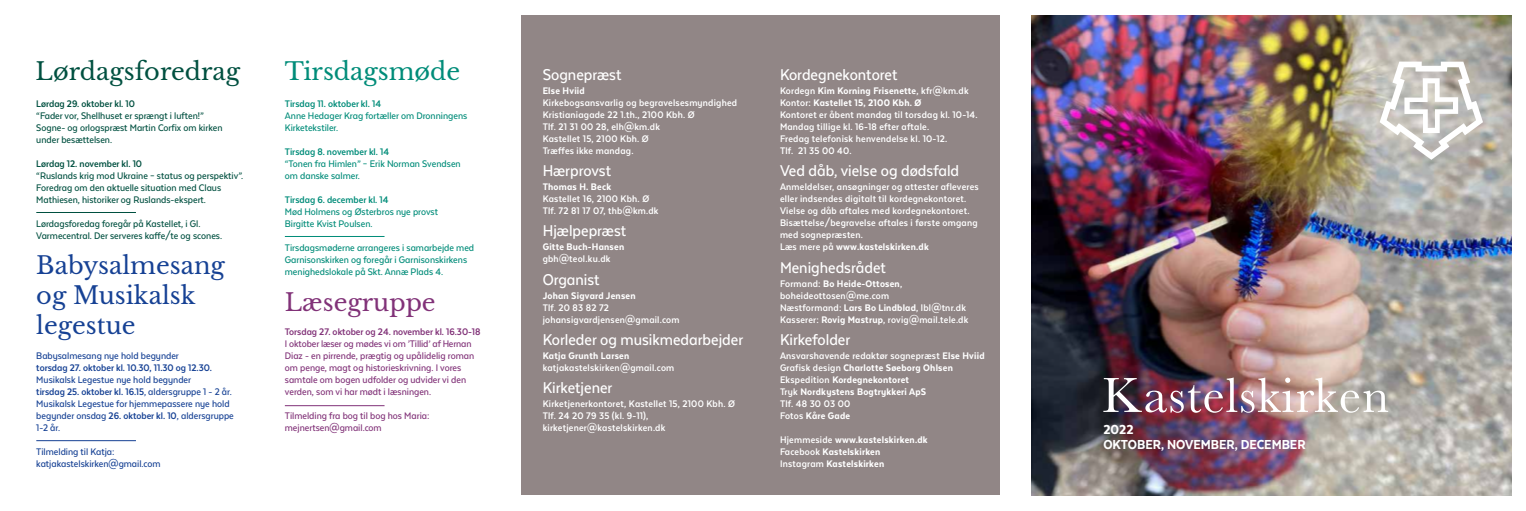
<style>
.page{position:relative;width:1526px;height:511px;background:#fff}
.page>*{position:absolute;margin:0;border:0;box-sizing:border-box;transform-origin:0 0}
.t1{font:24px/30px "Libre Baskerville";color:#164194}
.t2{font:24px "Libre Baskerville";color:#005040}
.t3{font:24px "Libre Baskerville";color:#008c79}
.t4{font:24px "Libre Baskerville";color:#813278}
.t5{font:500 18px "Texta Narrow Alt";color:#fff}
.t6{font:800 15px/14.6px "Texta Narrow";color:#fff}
.t7{font:700 11px/12px "Texta Narrow Alt";letter-spacing:.02em;color:#fff}
.t8{font:800 11px/12px "Texta Narrow Alt";letter-spacing:.02em;color:#fff}
.t9{font:500 11px/12px "Texta Narrow Alt";color:#005040}
.t10{font:500 11px/12px "Texta Narrow Alt";color:#008c79}
.t11{font:500 11px/12px "Texta Narrow Alt";color:#164194}
.t12{font:500 11px/12px "Texta Narrow Alt";color:#813278}
.t13{font:700 11px "Texta Narrow Alt";color:#008c79}
.t14{font:700 11px "Texta Narrow Alt";color:#005040}
.t15{font:700 11px "Texta Narrow Alt";color:#813278}
.t16{font:700 11px "Texta Narrow Alt";color:#164194}
.s1{font-weight:700}
.s2{font-weight:800}
</style>
<div class="page">
<div style="left:521px;top:16px;width:478px;height:479px;background:#918686"></div>
<img style="left:1031px;top:16px;width:479px;height:479px">
<img style="left:1103px;top:377px;width:284px;height:35px">
<svg style="left:1379px;top:62px;width:103px;height:98px"></svg>
<hr style="left:36px;top:212px;width:100px;height:1px;background:#005040">
<hr style="left:285px;top:236px;width:99px;height:1px;background:#008c79">
<hr style="left:36px;top:440px;width:100px;height:1px;background:#164194">
<hr style="left:285px;top:405px;width:99px;height:1px;background:#813278">
<h1 class="t2" style="left:36px;top:56px;width:206px">Lørdagsforedrag</h1>
<h1 class="t3" style="left:285px;top:56px;width:177px">Tirsdagsmøde</h1>
<p class="t14" style="left:36px;top:97px;width:100px">Lørdag 29. oktober kl. 10</p>
<p class="t9" style="left:36px;top:109px;width:188px">“Fader vor, Shellhuset er sprængt i luften!”<br>Sogne- og orlogspræst Martin Corfix om kirken under besættelsen.</p>
<p class="t14" style="left:36px;top:157px;width:107px">Lørdag 12. november kl. 10</p>
<p class="t9" style="left:36px;top:169px;width:208px">“Ruslands krig mod Ukraine – status og perspektiv”.<br>Foredrag om den aktuelle situation med Claus<br>Mathiesen, historiker og Ruslands-ekspert.</p>
<p class="t9" style="left:36px;top:217px;width:187px">Lørdagsforedag foregår på Kastellet, i Gl.<br>Varmecentral. Der serveres kaffe/te og scones.</p>
<h1 class="t1" style="left:36px;top:250px;width:190px">Babysalmesang og Musikalsk legestue</h1>
<p class="t11" style="left:36px;top:349px;width:144px">Babysalmesang nye hold begynder</p>
<p class="t16" style="left:36px;top:361px;width:177px">torsdag 27. oktober kl. 10.30, 11.30 og 12.30.</p>
<p class="t11" style="left:36px;top:373px;width:199px">Musikalsk Legestue nye hold begynder<br><span class="s1">tirsdag 25. oktober kl. 16.15</span>, aldersgruppe 1 - 2 år.<br>Musikalsk Legestue for hjemmepassere nye hold begynder onsdag <span class="s1">26. oktober kl. 10</span>, aldersgruppe 1-2 år.</p>
<p class="t11" style="left:36px;top:445px;width:126px">Tilmelding til Katja: katjakastelskirken@gmail.com</p>
<p class="t13" style="left:285px;top:97px;width:98px">Tirsdag 11. oktober kl. 14</p>
<p class="t10" style="left:285px;top:109px;width:184px">Anne Hedager Krag fortæller om Dronningens<br>Kirketekstiler.</p>
<p class="t13" style="left:285px;top:145px;width:106px">Tirsdag 8. november kl. 14</p>
<p class="t10" style="left:285px;top:157px;width:177px">“Tonen fra Himlen” – Erik Norman Svendsen om danske salmer.</p>
<p class="t13" style="left:285px;top:193px;width:105px">Tirsdag 6. december kl. 14</p>
<p class="t10" style="left:285px;top:205px;width:155px">Mød Holmens og Østerbros nye provst<br>Birgitte Kvist Poulsen.</p>
<p class="t10" style="left:285px;top:241px;width:191px">Tirsdagsmøderne arrangeres i samarbejde med<br>Garnisonskirken og foregår i Garnisonskirkens menighedslokale på Skt. Annæ Plads 4.</p>
<h1 class="t4" style="left:285px;top:287px;width:152px">Læsegruppe</h1>
<p class="t15" style="left:285px;top:325px;width:197px">Torsdag 27. oktober og 24. november kl. 16.30-18</p>
<p class="t12" style="left:285px;top:337px;width:191px">I oktober læser og mødes vi om ’Tillid’ af Hernan Diaz - en pirrende, prægtig og upålidelig roman om penge, magt og historieskrivning. I vores samtale om bogen udfolder og udvider vi den verden, som vi har mødt i læsningen.</p>
<p class="t12" style="left:285px;top:409px;width:146px">Tilmelding fra bog til bog hos Maria: mejnertsen@gmail.com</p>
<h2 class="t5" style="left:542px;top:65px;width:80px">Sognepræst</h2>
<p class="t8" style="left:542px;top:85px;width:44px">Else Hviid</p>
<p class="t7" style="left:542px;top:97px;width:196px">Kirkebogsansvarlig og begravelsesmyndighed<br>Kristianiagade 22 1.th., 2100 Kbh. Ø<br>Tlf. 21 31 00 28, elh@km.dk<br>Kastellet 15, 2100 Kbh. Ø<br>Træffes ikke mandag.</p>
<h2 class="t5" style="left:542px;top:161px;width:70px">Hærprovst</h2>
<p class="t8" style="left:542px;top:181px;width:70px">Thomas H. Beck</p>
<p class="t7" style="left:542px;top:193px;width:117px">Kastellet 16, 2100 Kbh. Ø<br>Tlf. 72 81 17 07, thb@km.dk</p>
<h2 class="t5" style="left:542px;top:221px;width:85px">Hjælpepræst</h2>
<p class="t8" style="left:542px;top:241px;width:83px">Gitte Buch-Hansen</p>
<p class="t7" style="left:542px;top:253px;width:69px">gbh@teol.ku.dk</p>
<h2 class="t5" style="left:542px;top:269px;width:59px">Organist</h2>
<p class="t8" style="left:542px;top:289px;width:94px">Johan Sigvard Jensen</p>
<p class="t7" style="left:542px;top:301px;width:138px">Tlf. 20 83 82 72 johansigvardjensen@gmail.com</p>
<h2 class="t5" style="left:542px;top:329px;width:202px">Korleder og musikmedarbejder</h2>
<p class="t8" style="left:542px;top:349px;width:88px">Katja Grunth Larsen</p>
<p class="t7" style="left:542px;top:361px;width:133px">katjakastelskirken@gmail.com</p>
<h2 class="t5" style="left:542px;top:377px;width:71px">Kirketjener</h2>
<p class="t7" style="left:542px;top:397px;width:194px">Kirketjenerkontoret, Kastellet 15, 2100 Kbh. Ø<br>Tlf. 24 20 79 35 (kl. 9-11), kirketjener@kastelskirken.dk</p>
<h2 class="t5" style="left:780px;top:65px;width:119px">Kordegnekontoret</h2>
<p class="t7" style="left:780px;top:85px;width:199px">Kordegn <span class="s2">Kim Korning Frisenette</span>, kfr@km.dk Kontor: <span class="s2">Kastellet 15, 2100 Kbh. Ø<br></span>Kontoret er åbent mandag til torsdag kl. 10-14.<br>Mandag tillige kl. 16-18 efter aftale.<br>Fredag telefonisk henvendelse kl. 10-12.<br>Tlf. 21 35 00 40.</p>
<h2 class="t5" style="left:780px;top:161px;width:181px">Ved dåb, vielse og dødsfald</h2>
<p class="t7" style="left:780px;top:181px;width:200px">Anmeldelser, ansøgninger og attester afleveres eller indsendes digitalt til kordegnekontoret.<br>Vielse og dåb aftales med kordegnekontoret.<br>Bisættelse/begravelse aftales i første omgang med sognepræsten.<br>Læs mere på <span class="s2">www.kastelskirken.dk</span></p>
<h2 class="t5" style="left:780px;top:257px;width:107px">Menighedsrådet</h2>
<p class="t7" style="left:780px;top:277px;width:190px">Formand: <span class="s2">Bo Heide-Ottosen</span>, boheideottosen@me.com<br>Næstformand: <span class="s2">Lars Bo Lindblad</span>, lbl@tnr.dk Kasserer: <span class="s2">Rovig Mastrup</span>, rovig@mail.tele.dk</p>
<h2 class="t5" style="left:780px;top:329px;width:72px">Kirkefolder</h2>
<p class="t8" style="left:780px;top:349px;width:206px"><span class="s1">Ansvarshavende redaktør sognepræst</span> Else Hviid<br><span class="s1">Grafisk design</span> Charlotte Søeborg Ohlsen<br><span class="s1">Ekspedition</span> Kordegnekontoret<br><span class="s1">Tryk</span> Nordkystens Bogtrykkeri ApS<br><span class="s1">Tlf. 48 30 03 00<br>Fotos</span> Kåre Gade</p>
<p class="t8" style="left:780px;top:433px;width:149px"><span class="s1">Hjemmeside</span> www.kastelskirken.dk<br><span class="s1">Facebook</span> Kastelskirken<br><span class="s1">Instagram</span> Kastelskirken</p>
<h3 class="t6" style="left:1103px;top:421px;width:204px">2022<br>OKTOBER, NOVEMBER, DECEMBER</h3>
</div>
